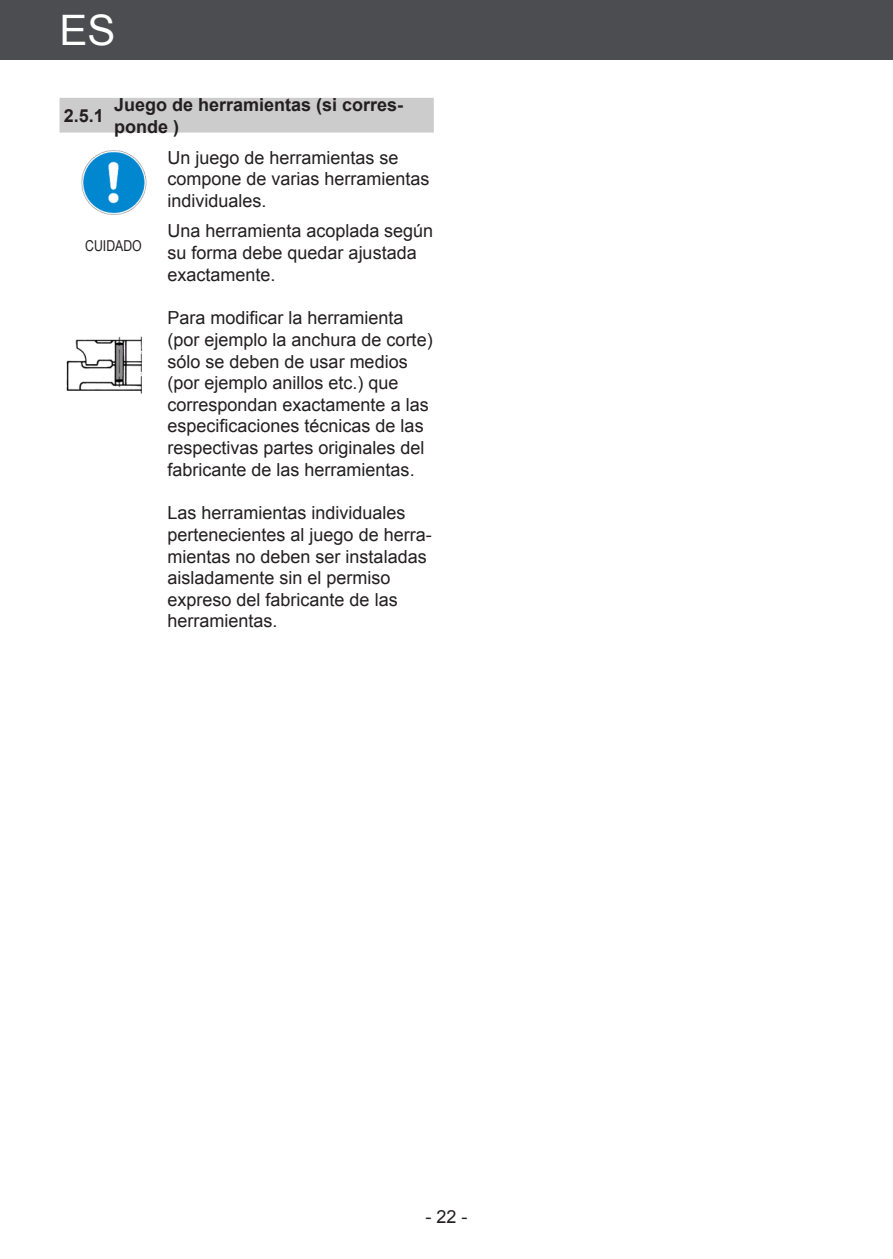
<style>
.page{position:relative;width:893px;height:1259px;background:#fff}
.page>*{position:absolute;margin:0;border:0;box-sizing:border-box;transform-origin:0 0}
.t1{font:42px "Arial";color:#fff}
.t2{font:18px/21.6px "Arial";color:#231f20}
.t3{font:700 18px/21.6px "Arial";color:#231f20}
.t4{font:15px "Arial Narrow";color:#231f20}
</style>
<div class="page">
<div style="left:0;top:0;width:893px;height:60px;background:#4b4d51"></div>
<div style="left:60px;top:98px;width:374px;height:35px;background:#ccc"></div>
<img style="left:81px;top:151px;width:66px;height:64px">
<img style="left:66px;top:336px;width:77px;height:58px">
<h1 class="t1" style="left:60px;top:3px;width:58px">ES</h1>
<p class="t3" style="left:64px;top:105px;width:42px">2.5.1</p>
<p class="t3" style="left:114px;top:94px;width:291px">Juego de herramientas (si corres&shy;ponde )</p>
<p class="t4" style="left:85px;top:234px;width:58px">CUIDADO</p>
<p class="t2" style="left:168px;top:147px;width:264px">Un juego de herramientas se compone de varias herramientas individuales.</p>
<p class="t2" style="left:168px;top:220px;width:267px">Una herramienta acoplada según su forma debe quedar ajustada exactamente.</p>
<p class="t2" style="left:168px;top:307px;width:267px">Para modificar la herramienta (por ejemplo la anchura de corte) sólo se deben de usar medios (por ejemplo anillos etc.) que correspondan exactamente a las especificaciones técnicas de las respectivas partes originales del fabricante de las herramientas.</p>
<p class="t2" style="left:168px;top:502px;width:266px">Las herramientas individuales pertenecientes al juego de herra&shy;mientas no deben ser instaladas aisladamente sin el permiso expreso del fabricante de las herramientas.</p>
<p class="t2" style="left:425px;top:1206px;width:44px">- 22 -</p>
</div>
